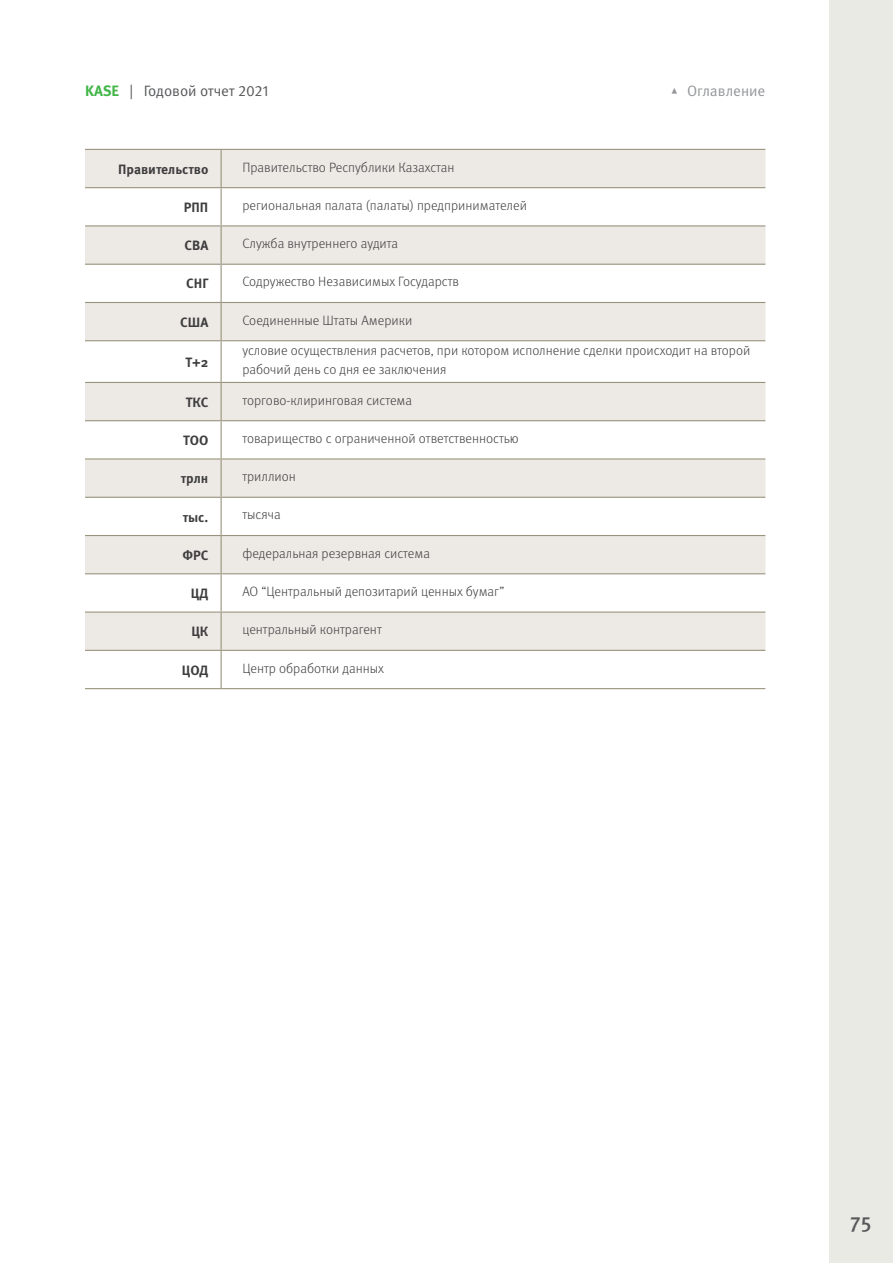
<style>
.page{position:relative;width:893px;height:1263px;background:#fff}
.page>*{position:absolute;margin:0;border:0;box-sizing:border-box;transform-origin:0 0}
.t1{font:500 21px "Meta Pro";color:#57585a}
.t2{font:15px "Meta Pro Norm";color:#57585a}
.t3{font:15px "Meta Pro Norm";color:#939598}
.t4{font:300 13.5px/18.8px "Meta Pro";color:#3e3e3f}
.t5{font:700 13.5px "Meta Pro";color:#3e3e3f}
.s1{font-family:"Meta Pro";font-weight:700;color:#42b649}
</style>
<div class="page">
<div style="left:829px;top:0;width:64px;height:1263px;background:#e9eae4"></div>
<svg style="left:85px;top:150px;width:680px;height:500px;fill:#ede9e5"></svg>
<hr style="left:85px;top:149px;width:136px;height:1px;background:#9a947f">
<hr style="left:221px;top:149px;width:544px;height:1px;background:#9a947f">
<hr style="left:85px;top:187px;width:136px;height:1px;background:#9a947f">
<hr style="left:221px;top:187px;width:544px;height:1px;background:#9a947f">
<hr style="left:85px;top:225px;width:136px;height:1px;background:#9a947f">
<hr style="left:221px;top:225px;width:544px;height:1px;background:#9a947f">
<hr style="left:85px;top:264px;width:136px;height:1px;background:#9a947f">
<hr style="left:221px;top:264px;width:544px;height:1px;background:#9a947f">
<hr style="left:85px;top:302px;width:136px;height:1px;background:#9a947f">
<hr style="left:221px;top:302px;width:544px;height:1px;background:#9a947f">
<hr style="left:85px;top:340px;width:136px;height:1px;background:#9a947f">
<hr style="left:221px;top:340px;width:544px;height:1px;background:#9a947f">
<hr style="left:85px;top:382px;width:136px;height:1px;background:#9a947f">
<hr style="left:221px;top:382px;width:544px;height:1px;background:#9a947f">
<hr style="left:85px;top:420px;width:136px;height:1px;background:#9a947f">
<hr style="left:221px;top:420px;width:544px;height:1px;background:#9a947f">
<hr style="left:85px;top:458px;width:136px;height:2px;background:#9a947f">
<hr style="left:221px;top:458px;width:544px;height:2px;background:#9a947f">
<hr style="left:85px;top:497px;width:136px;height:1px;background:#9a947f">
<hr style="left:221px;top:497px;width:544px;height:1px;background:#9a947f">
<hr style="left:85px;top:535px;width:136px;height:1px;background:#9a947f">
<hr style="left:221px;top:535px;width:544px;height:1px;background:#9a947f">
<hr style="left:85px;top:573px;width:136px;height:1px;background:#9a947f">
<hr style="left:221px;top:573px;width:544px;height:1px;background:#9a947f">
<hr style="left:85px;top:611px;width:136px;height:2px;background:#9a947f">
<hr style="left:221px;top:611px;width:544px;height:2px;background:#9a947f">
<hr style="left:85px;top:650px;width:136px;height:1px;background:#9a947f">
<hr style="left:221px;top:650px;width:544px;height:1px;background:#9a947f">
<hr style="left:85px;top:688px;width:136px;height:1px;background:#9a947f">
<hr style="left:221px;top:688px;width:544px;height:1px;background:#9a947f">
<hr style="left:221px;top:150px;width:1px;height:37px;background:#9a947f">
<hr style="left:221px;top:188px;width:1px;height:37px;background:#9a947f">
<hr style="left:221px;top:226px;width:1px;height:38px;background:#9a947f">
<hr style="left:221px;top:265px;width:1px;height:37px;background:#9a947f">
<hr style="left:221px;top:303px;width:1px;height:37px;background:#9a947f">
<hr style="left:221px;top:341px;width:1px;height:41px;background:#9a947f">
<hr style="left:221px;top:383px;width:1px;height:37px;background:#9a947f">
<hr style="left:221px;top:421px;width:1px;height:37px;background:#9a947f">
<hr style="left:221px;top:460px;width:1px;height:37px;background:#9a947f">
<hr style="left:221px;top:498px;width:1px;height:37px;background:#9a947f">
<hr style="left:221px;top:536px;width:1px;height:37px;background:#9a947f">
<hr style="left:221px;top:574px;width:1px;height:37px;background:#9a947f">
<hr style="left:221px;top:613px;width:1px;height:37px;background:#9a947f">
<hr style="left:221px;top:651px;width:1px;height:37px;background:#9a947f">
<p class="t2" style="left:85px;top:80px;width:185px"><span class="s1">KASE</span> | Годовой отчет 2021</p>
<p class="t3" style="left:670px;top:80px;width:97px">▴ Оглавление</p>
<p class="t5" style="left:118px;top:158px;width:92px">Правительство</p>
<p class="t4" style="left:242px;top:157px;width:214px">Правительство Республики Казахстан</p>
<p class="t5" style="left:184px;top:197px;width:26px">РПП</p>
<p class="t4" style="left:242px;top:195px;width:286px">региональная палата (палаты) предпринимателей</p>
<p class="t5" style="left:185px;top:235px;width:25px">CBA</p>
<p class="t4" style="left:242px;top:233px;width:157px">Служба внутреннего аудита</p>
<p class="t5" style="left:186px;top:273px;width:24px">СНГ</p>
<p class="t4" style="left:242px;top:272px;width:218px">Содружество Независимых Государств</p>
<p class="t5" style="left:180px;top:311px;width:30px">США</p>
<p class="t4" style="left:242px;top:310px;width:171px">Соединенные Штаты Америки</p>
<p class="t5" style="left:185px;top:351px;width:25px">Т+2</p>
<p class="t4" style="left:242px;top:340px;width:509px">условие осуществления расчетов, при котором исполнение сделки происходит на второй рабочий день со дня ее заключения</p>
<p class="t5" style="left:186px;top:391px;width:24px">ТКС</p>
<p class="t4" style="left:242px;top:390px;width:171px">торгово-клиринговая система</p>
<p class="t5" style="left:183px;top:430px;width:27px">ТОО</p>
<p class="t4" style="left:242px;top:428px;width:278px">товарищество с ограниченной ответственностью</p>
<p class="t5" style="left:181px;top:468px;width:29px">трлн</p>
<p class="t4" style="left:242px;top:466px;width:55px">триллион</p>
<p class="t5" style="left:183px;top:506px;width:27px">тыс.</p>
<p class="t4" style="left:242px;top:505px;width:40px">тысяча</p>
<p class="t5" style="left:182px;top:545px;width:28px">ФРС</p>
<p class="t4" style="left:242px;top:543px;width:189px">федеральная резервная система</p>
<p class="t5" style="left:191px;top:583px;width:19px">ЦД</p>
<p class="t4" style="left:242px;top:581px;width:263px">АО “Центральный депозитарий ценных бумаг”</p>
<p class="t5" style="left:191px;top:621px;width:19px">ЦК</p>
<p class="t4" style="left:242px;top:619px;width:141px">центральный контрагент</p>
<p class="t5" style="left:182px;top:659px;width:28px">ЦОД</p>
<p class="t4" style="left:242px;top:658px;width:143px">Центр обработки данных</p>
<h1 class="t1" style="left:850px;top:1205px;width:23px">75</h1>
</div>
